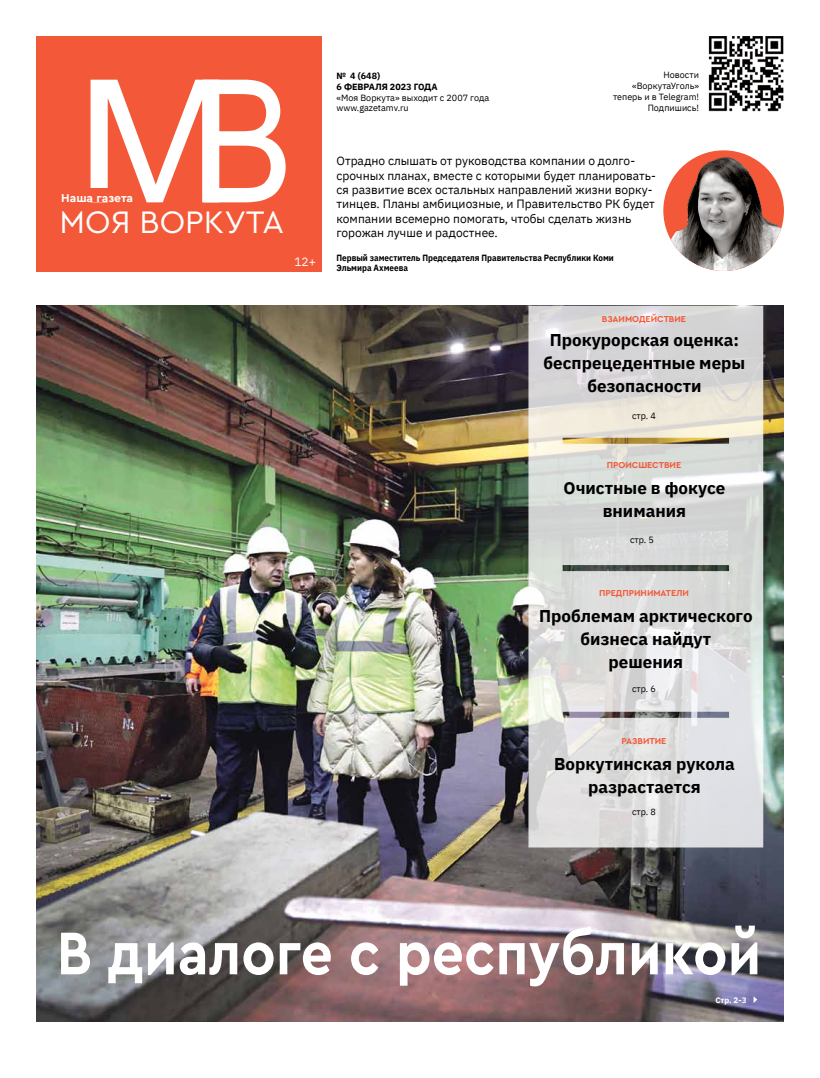
<style>
.page{position:relative;width:820px;height:1078px;background:#fff}
.page>*{position:absolute;margin:0;border:0;box-sizing:border-box;transform-origin:0 0}
.t1{font:700 63px "Cera Pro";color:#fff;scale:.9 1}
.t2{font:32.5px "Cera Pro";color:#fff}
.t3{font:700 17px/23px "IBM Plex Sans";color:#000;text-align:center}
.t4{font:12px/14.4px "IBM Plex Sans";color:#000}
.t5{font:700 12px "Cera Pro";color:#fff}
.t6{font:12px "IBM Plex Sans";color:#fff}
.t7{font:9px/10.8px "IBM Plex Sans";color:#000;text-align:right}
.t8{font:700 9px/10.8px "IBM Plex Sans";color:#000;scale:.9 1}
.t9{font:700 9px "Cera Pro";color:#f35938}
.t10{font:700 9px/10.8px "IBM Plex Sans";color:#000}
.t11{font:700 8px "IBM Plex Sans";color:#fff}
</style>
<div class="page">
<img style="left:36px;top:305px;width:747px;height:715px">
<img style="left:708px;top:36px;width:75px;height:76px">
<div style="left:36px;top:36px;width:286px;height:235px;background:#f35938"></div>
<svg style="left:90px;top:80px;width:195px;height:122px"></svg>
<div style="left:36px;top:188px;width:81px;height:14px;background:#f35938"></div>
<svg style="left:528px;top:305px;width:235px;height:542px;background:#dadad8"></svg>
<svg style="left:753px;top:995px;width:4px;height:7px"></svg>
<img style="left:663px;top:150px;width:120px;height:121px;border-radius:60px">
<p class="t5" style="left:61px;top:190px;width:73px">Наша газета</p>
<h2 class="t2" style="left:60px;top:200px;width:226px">МОЯ ВОРКУТА</h2>
<p class="t6" style="left:294px;top:252px;width:23px">12+</p>
<p class="t10" style="left:336px;top:70px;width:102px">№ 4 (648)<br>6 февраля 2023 года</p>
<p class="t7" style="left:336px;top:91px;width:154px;text-align:left">«Моя Воркута» выходит с 2007 года www.gazetamv.ru</p>
<p class="t7" style="left:613px;top:69px;width:87px">Новости «ВоркутаУголь» теперь и в Telegram!<br>Подпишись!</p>
<p class="t4" style="left:336px;top:153px;width:321px">Отрадно слышать от руководства компании о долго&shy;срочных планах, вместе с которыми будет планировать&shy;ся развитие всех остальных направлений жизни ворку&shy;тинцев. Планы амбициозные, и Правительство РК будет компании всемерно помогать, чтобы сделать жизнь горожан лучше и радостнее.</p>
<p class="t8" style="left:336px;top:251px;width:309px">Первый заместитель Председателя Правительства Республики Коми<br>Эльмира Ахмеева</p>
<p class="t9" style="left:601px;top:313px;width:86px">взаимодействие</p>
<h3 class="t3" style="left:543px;top:327px;width:203px">Прокурорская оценка: беспрецедентные меры безопасности</h3>
<p class="t7" style="left:631px;top:409px;width:25px">стр. 4</p>
<p class="t9" style="left:606px;top:458px;width:76px">происшествие</p>
<h3 class="t3" style="left:563px;top:474px;width:163px">Очистные в фокусе внимания</h3>
<p class="t7" style="left:629px;top:533px;width:25px">стр. 5</p>
<p class="t9" style="left:599px;top:587px;width:91px">предприниматели</p>
<h3 class="t3" style="left:539px;top:603px;width:215px">Проблемам арктического бизнеса найдут<br>решения</h3>
<p class="t7" style="left:631px;top:682px;width:25px">стр. 6</p>
<p class="t9" style="left:621px;top:734px;width:46px">Развитие</p>
<h3 class="t3" style="left:554px;top:750px;width:182px">Воркутинская рукола разрастается</h3>
<p class="t7" style="left:631px;top:805px;width:25px">стр. 8</p>
<h1 class="t1" style="left:57px;top:911px;width:784px">В диалоге с республикой</h1>
<p class="t11" style="left:715px;top:993px;width:33px">Стр. 2-3</p>
</div>
